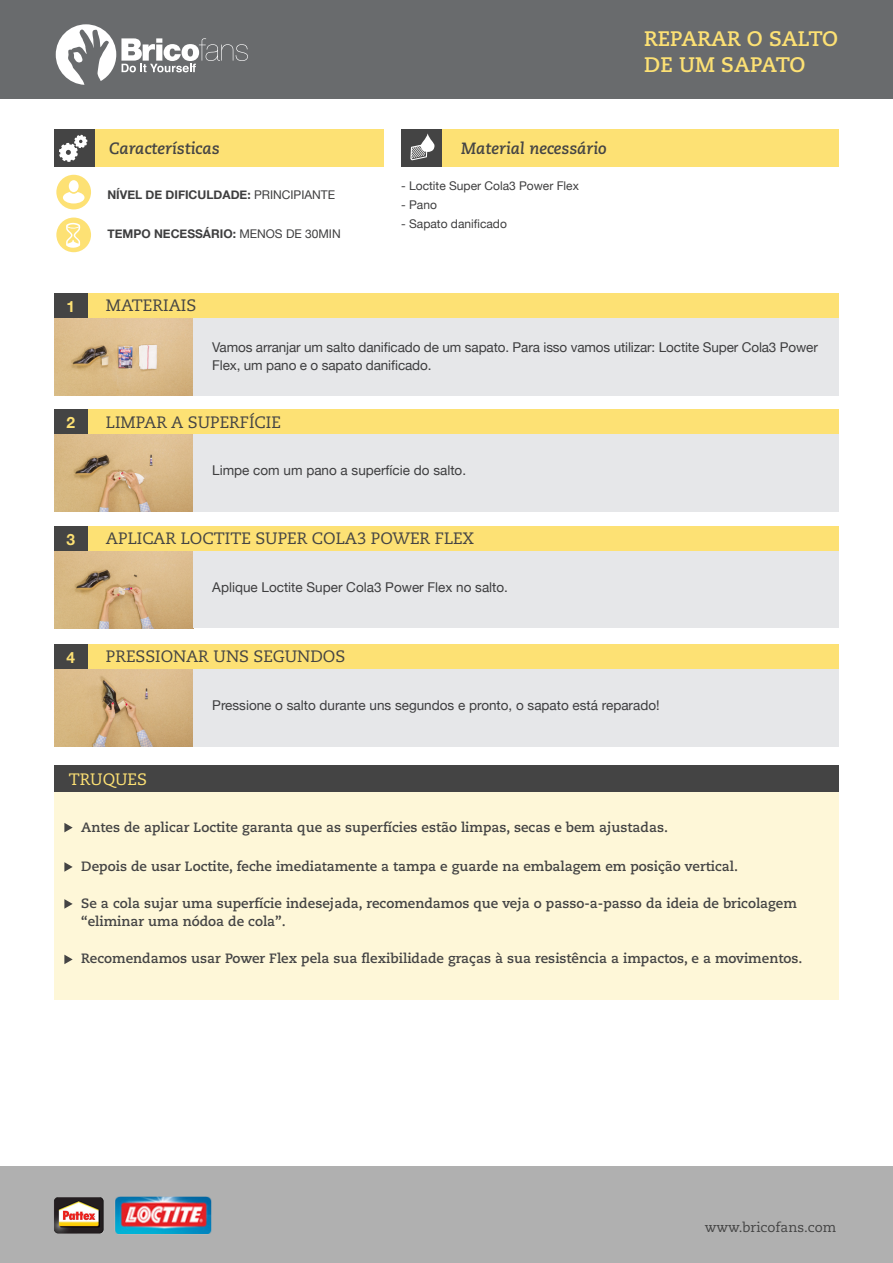
<style>
.page{position:relative;width:893px;height:1263px;background:#fff}
.page>*{position:absolute;margin:0;border:0;box-sizing:border-box;transform-origin:0 0}
.t1{font:700 21px "Caecilia LT Std";color:#fde174}
.t2{font:16.5px "Caecilia LT Std";color:#444}
.t3{font:16.5px "Caecilia LT Std";color:#fde174}
.t4{font:italic 700 16.35px "Caecilia LT Std";color:#444}
.t5{font:700 15.45px "Helvetica Neue";color:#fde174}
.t6{font:700 13.5px/18px "Caecilia LT Std";color:#444}
.t7{font:13.5px/18px "Helvetica Neue";color:#3e3e3f}
.t8{font:13.5px "Caecilia LT Std";color:#444}
.t9{font:700 12px "Helvetica Neue";color:#3e3e3f}
.t10{font:12px "Helvetica Neue";color:#3e3e3f}
.s1{font-weight:400}
</style>
<div class="page">
<div style="left:0;top:1166px;width:893px;height:97px;background:#b0b0b0"></div>
<img style="left:115px;top:1196px;width:97px;height:38px">
<img style="left:54px;top:1197px;width:50px;height:37px">
<div style="left:0;top:0;width:893px;height:98px;background:#696b6d"></div>
<img style="left:54px;top:318px;width:139px;height:77px">
<div style="left:193px;top:318px;width:646px;height:77px;background:#e6e7e9"></div>
<div style="left:54px;top:293px;width:36px;height:25px;background:#444"></div>
<div style="left:89px;top:293px;width:750px;height:25px;background:#fde174"></div>
<div style="left:54px;top:129px;width:42px;height:38px;background:#444"></div>
<div style="left:401px;top:129px;width:43px;height:38px;background:#444"></div>
<div style="left:95px;top:129px;width:289px;height:38px;background:#fde174"></div>
<div style="left:442px;top:129px;width:397px;height:38px;background:#fde174"></div>
<img style="left:54px;top:434px;width:139px;height:78px">
<div style="left:193px;top:434px;width:646px;height:78px;background:#e6e7e9"></div>
<div style="left:54px;top:410px;width:36px;height:24px;background:#444"></div>
<div style="left:89px;top:410px;width:750px;height:24px;background:#fde174"></div>
<img style="left:54px;top:550px;width:139px;height:78px">
<div style="left:193px;top:550px;width:646px;height:78px;background:#e6e7e9"></div>
<div style="left:54px;top:526px;width:36px;height:24px;background:#444"></div>
<div style="left:89px;top:526px;width:750px;height:24px;background:#fde174"></div>
<img style="left:54px;top:669px;width:139px;height:77px">
<div style="left:193px;top:669px;width:646px;height:77px;background:#e6e7e9"></div>
<div style="left:54px;top:644px;width:36px;height:25px;background:#444"></div>
<div style="left:89px;top:644px;width:750px;height:25px;background:#fde174"></div>
<svg style="left:56px;top:24px;width:192px;height:61px"></svg>
<div style="left:56px;top:218px;width:35px;height:34px;background:#fde174;border-radius:50%"></div>
<svg style="left:66px;top:223px;width:14px;height:25px"></svg>
<div style="left:56px;top:175px;width:35px;height:34px;background:#fde174;border-radius:50%"></div>
<svg style="left:410px;top:144px;width:18px;height:16px"></svg>
<svg style="left:421px;top:133px;width:13px;height:19px"></svg>
<svg style="left:59px;top:135px;width:28px;height:27px"></svg>
<svg style="left:63px;top:192px;width:22px;height:11px"></svg>
<div style="left:69px;top:180px;width:10px;height:12px;background:#fff;border-radius:50%"></div>
<div style="left:54px;top:765px;width:785px;height:234px;background:#fef7d8"></div>
<div style="left:54px;top:765px;width:785px;height:27px;background:#444"></div>
<svg style="left:64px;top:823px;width:9px;height:9px"></svg>
<svg style="left:64px;top:862px;width:9px;height:10px"></svg>
<svg style="left:64px;top:899px;width:9px;height:10px"></svg>
<svg style="left:64px;top:955px;width:9px;height:9px"></svg>
<p class="t4" style="left:109px;top:139px;width:112px">Características</p>
<p class="t4" style="left:461px;top:139px;width:147px">Material necessário</p>
<p class="t9" style="left:107px;top:185px;width:229px">NÍVEL DE DIFICULDADE: <span class="s1">PRINCIPIANTE</span></p>
<p class="t9" style="left:107px;top:224px;width:235px">TEMPO NECESSÁRIO: <span class="s1">MENOS DE 30MIN</span></p>
<p class="t5" style="left:67px;top:294px;width:10px">1</p>
<p class="t2" style="left:106px;top:296px;width:92px">MATERIAIS</p>
<p class="t10" style="left:401px;top:177px;width:179px">- Loctite Super Cola3 Power Flex</p>
<p class="t10" style="left:401px;top:196px;width:37px">- Pano</p>
<p class="t10" style="left:401px;top:215px;width:107px">- Sapato danificado</p>
<p class="t1" style="left:644px;top:27px;width:195px">REPARAR O SALTO</p>
<p class="t1" style="left:644px;top:52px;width:163px">DE UM SAPATO</p>
<p class="t7" style="left:212px;top:339px;width:607px">Vamos arranjar um salto danificado de um sapato. Para isso vamos utilizar: Loctite Super Cola3 Power<br>Flex, um pano e o sapato danificado.</p>
<p class="t5" style="left:67px;top:410px;width:10px">2</p>
<p class="t2" style="left:106px;top:413px;width:176px">LIMPAR A SUPERFÍCIE</p>
<p class="t7" style="left:212px;top:462px;width:255px">Limpe com um pano a superfície do salto.</p>
<p class="t5" style="left:67px;top:527px;width:10px">3</p>
<p class="t2" style="left:106px;top:528px;width:370px">APLICAR LOCTITE SUPER COLA3 POWER FLEX</p>
<p class="t7" style="left:212px;top:579px;width:297px">Aplique Loctite Super Cola3 Power Flex no salto.</p>
<p class="t5" style="left:67px;top:645px;width:10px">4</p>
<p class="t2" style="left:106px;top:647px;width:241px">PRESSIONAR UNS SEGUNDOS</p>
<p class="t7" style="left:212px;top:697px;width:449px">Pressione o salto durante uns segundos e pronto, o sapato está reparado!</p>
<p class="t3" style="left:69px;top:770px;width:80px">TRUQUES</p>
<p class="t6" style="left:81px;top:818px;width:588px">Antes de aplicar Loctite garanta que as superfícies estão limpas, secas e bem ajustadas.</p>
<p class="t6" style="left:81px;top:857px;width:658px">Depois de usar Loctite, feche imediatamente a tampa e guarde na embalagem em posição vertical.</p>
<p class="t6" style="left:81px;top:894px;width:717px">Se a cola sujar uma superfície indesejada, recomendamos que veja o passo-a-passo da ideia de bricolagem “eliminar uma nódoa de cola”.</p>
<p class="t6" style="left:81px;top:950px;width:723px">Recomendamos usar Power Flex pela sua flexibilidade graças à sua resistência a impactos, e a movimentos.</p>
<p class="t8" style="left:705px;top:1220px;width:133px">www.bricofans.com</p>
</div>
